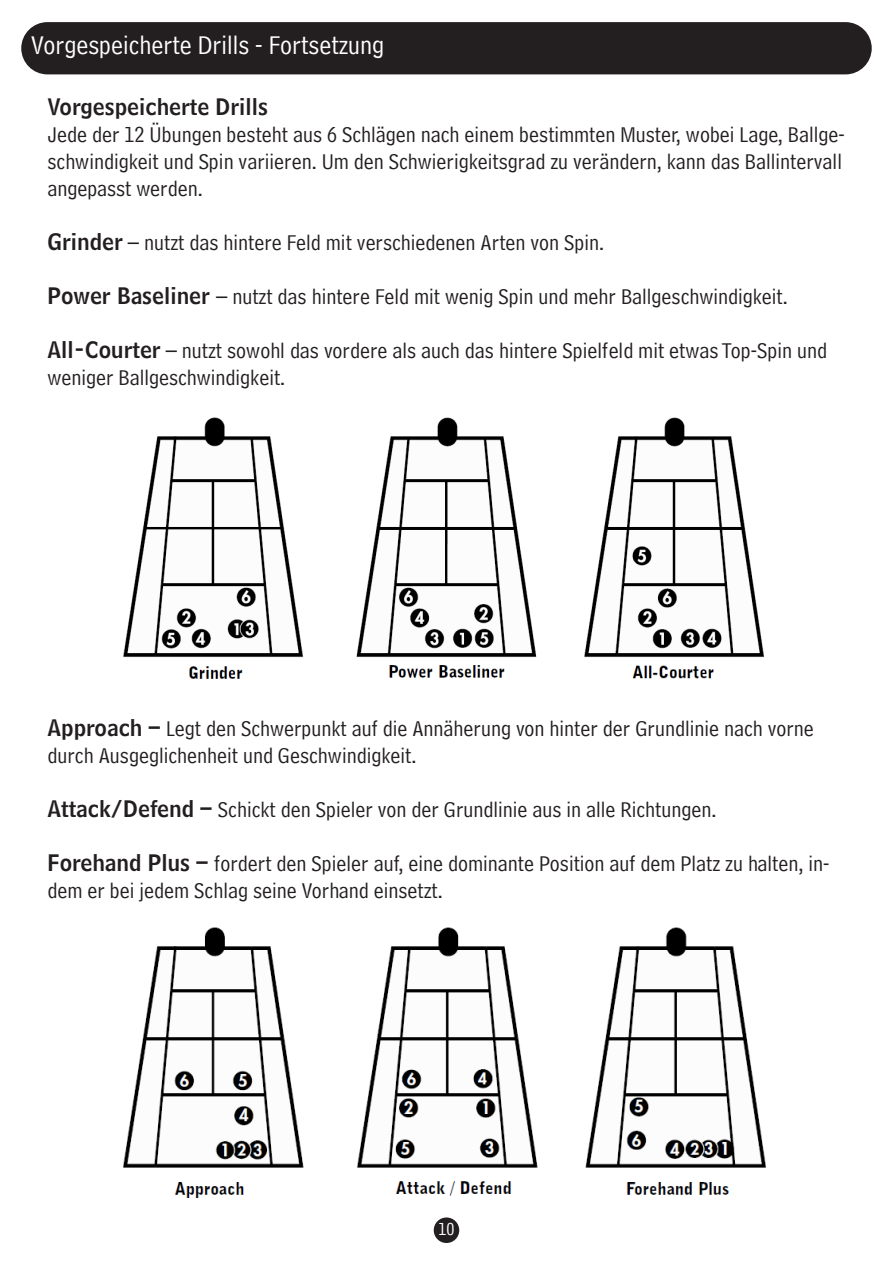
<style>
.page{position:relative;width:893px;height:1263px;background:#fff}
.page>*{position:absolute;margin:0;border:0;box-sizing:border-box;transform-origin:0 0}
.t1{font:27px "Bell Centennial Std Address";color:#fff}
.t2{font:22.5px/27px "Bell Centennial Std Address";color:#231f20}
.t3{font:22.5px "Bell Centennial Std Name Num";color:#231f20}
.t4{font:18px "Bell Centennial Std Address";color:#fff}
.s1{font-family:"Bell Centennial Std Name Num"}
</style>
<div class="page">
<div style="left:434px;top:1217px;width:25px;height:26px;background:#231f20;border-radius:50%"></div>
<div style="left:21px;top:22px;width:851px;height:52px;background:#231f20;border-radius:26px"></div>
<img style="left:123px;top:417px;width:641px;height:262px">
<img style="left:123px;top:927px;width:643px;height:271px">
<p class="t1" style="left:31px;top:29px;width:354px">Vorgespeicherte Drills - Fortsetzung</p>
<p class="t3" style="left:48px;top:93px;width:222px">Vorgespeicherte Drills</p>
<p class="t2" style="left:48px;top:121px;width:799px">Jede der 12 Übungen besteht aus 6 Schlägen nach einem bestimmten Muster, wobei Lage, Ballge&shy;schwindigkeit und Spin variieren. Um den Schwierigkeitsgrad zu verändern, kann das Ballintervall angepasst werden.</p>
<p class="t2" style="left:48px;top:229px;width:558px"><span class="s1">Grinder</span> – nutzt das hintere Feld mit verschiedenen Arten von Spin.</p>
<p class="t2" style="left:48px;top:283px;width:742px"><span class="s1">Power Baseliner</span> – nutzt das hintere Feld mit wenig Spin und mehr Ballgeschwindigkeit.</p>
<p class="t2" style="left:48px;top:337px;width:781px"><span class="s1">All-Courter</span> – nutzt sowohl das vordere als auch das hintere Spielfeld mit etwas Top-Spin und weniger Ballgeschwindigkeit.</p>
<p class="t2" style="left:48px;top:715px;width:768px"><span class="s1">Approach –</span> Legt den Schwerpunkt auf die Annäherung von hinter der Grundlinie nach vorne durch Ausgeglichenheit und Geschwindigkeit.</p>
<p class="t2" style="left:48px;top:796px;width:670px"><span class="s1">Attack/Defend –</span> Schickt den Spieler von der Grundlinie aus in alle Richtungen.</p>
<p class="t2" style="left:48px;top:850px;width:783px"><span class="s1">Forehand Plus –</span> fordert den Spieler auf, eine dominante Position auf dem Platz zu halten, in&shy;dem er bei jedem Schlag seine Vorhand einsetzt.</p>
<p class="t4" style="left:438px;top:1218px;width:17px">10</p>
</div>
